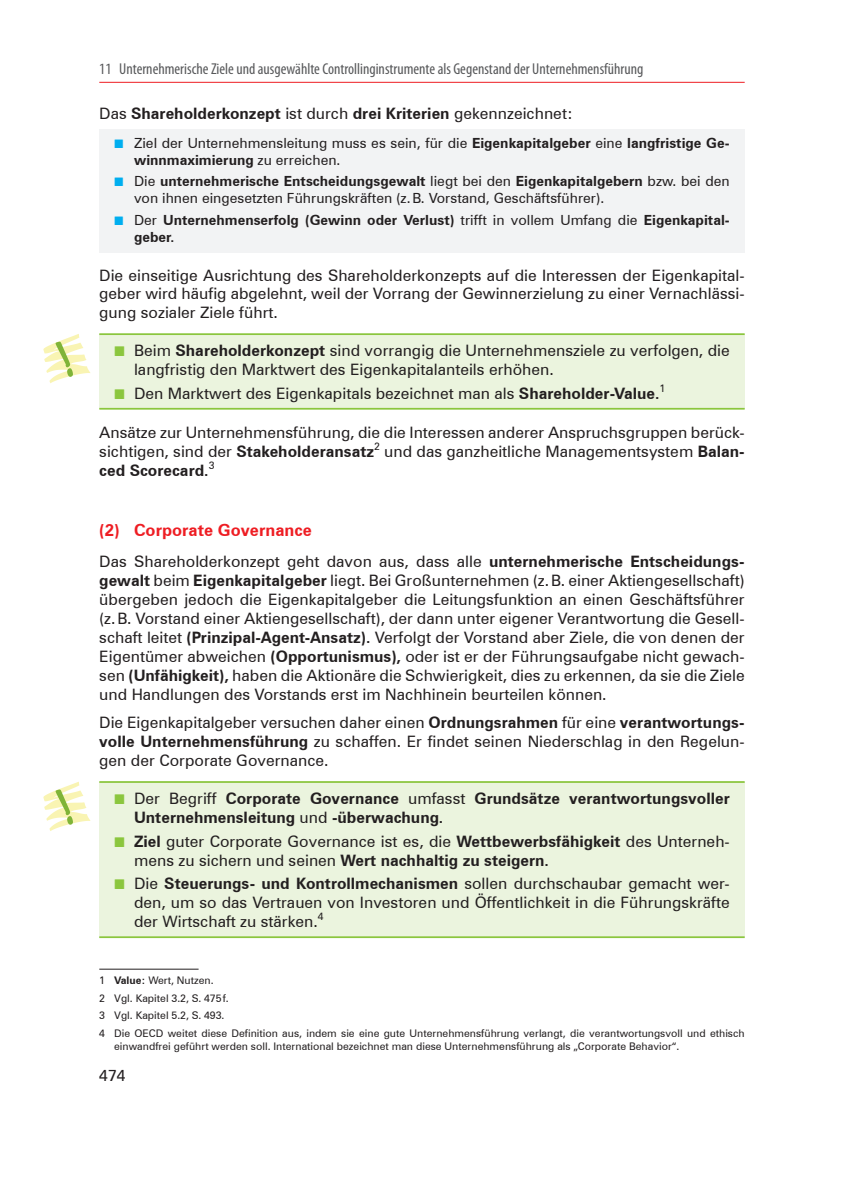
<style>
.page{position:relative;width:844px;height:1191px;background:#fff}
.page>*{position:absolute;margin:0;border:0;box-sizing:border-box;transform-origin:0 0}
.t1{font:700 16.62px "Zurich BT";color:#ee1d23}
.Fließtext{font:15.75px/18.9px "Zurich BT";color:#231f20;text-align:justify}
.Fließtext-2{font:700 15.75px/18.9px "Zurich BT";color:#231f20}
.Kolumnentitel_links{font:condensed 15.75px "Myriad Pro";color:#57585a}
.t2{font:14px/16.8px "Zurich BT";color:#231f20}
.t3{font:700 14px/16.8px "Zurich BT";color:#231f20}
.Fußnote{font:10.5px/12.6px "Zurich BT";color:#231f20}
.s1{font-weight:400}
.s2{font-family:"Uni Math";font-size:12.25px;color:#00aeef}
.s3{font-weight:700}
.s4{font-family:"Uni Math";font-weight:400;font-size:12.25px;color:#00aeef}
.s5{font-family:"Uni Math";font-size:14px;color:#8bc63e}
.s6{font-family:"Uni Math";font-weight:400;font-size:14px;color:#8bc63e}
</style>
<div class="page">
<hr style="left:99px;top:82px;width:645px;height:1px;background:#ee1d23">
<div style="left:99px;top:129px;width:645px;height:46px;background:#f2f3f4"></div>
<div style="left:99px;top:167px;width:645px;height:47px;background:#f2f3f4"></div>
<div style="left:99px;top:206px;width:645px;height:47px;background:#f2f3f4"></div>
<div style="left:99px;top:334px;width:645px;height:75px;background:#ebf4de"></div>
<hr style="left:99px;top:333px;width:645px;height:2px;background:#8bc63e">
<hr style="left:99px;top:408px;width:645px;height:1px;background:#8bc63e">
<div style="left:99px;top:782px;width:645px;height:155px;background:#ebf4de"></div>
<hr style="left:99px;top:781px;width:645px;height:2px;background:#8bc63e">
<hr style="left:99px;top:936px;width:645px;height:2px;background:#8bc63e">
<hr style="left:99px;top:968px;width:99px;height:1px;background:#231f20">
<svg style="left:43px;top:334px;width:48px;height:49px"></svg>
<svg style="left:43px;top:781px;width:48px;height:50px"></svg>
<p class="Kolumnentitel_links" style="left:99px;top:61px;width:545px">11 Unternehmerische Ziele und ausgewählte Controllinginstrumente als Gegenstand der Unternehmensführung</p>
<p class="Fließtext-2" style="left:99px;top:103px;width:475px"><span class="s1">Das</span> Shareholderkonzept <span class="s1">ist durch</span> drei Kriterien <span class="s1">gekennzeichnet:</span></p>
<p class="t2" style="left:134px;top:134px;width:597px;text-indent:-20px"><span class="s2">■</span> Ziel der Unternehmensleitung muss es sein, für die <span class="s3">Eigenkapitalgeber</span> eine <span class="s3">langfristige Ge&shy;winnmaximierung</span> zu erreichen.</p>
<p class="t2" style="left:134px;top:173px;width:597px;text-indent:-20px"><span class="s2">■</span> Die <span class="s3">unternehmerische Entscheidungsgewalt</span> liegt bei den <span class="s3">Eigenkapitalgebern</span> bzw. bei den von ihnen eingesetzten Führungskräften (z.B. Vorstand, Geschäftsführer).</p>
<p class="t3" style="left:134px;top:211px;width:596px;text-indent:-20px"><span class="s4">■</span> <span class="s1">Der</span> Unternehmenserfolg (Gewinn oder Verlust) <span class="s1">trifft in vollem Umfang die</span> Eigenkapital&shy;geber.</p>
<p class="Fließtext" style="left:99px;top:265px;width:646px">Die einseitige Ausrichtung des Shareholderkonzepts auf die Interessen der Eigenkapital&shy;geber wird häufig abgelehnt, weil der Vorrang der Gewinnerzielung zu einer Vernachlässi&shy;gung sozialer Ziele führt.</p>
<p class="Fließtext" style="left:134px;top:341px;width:597px;text-indent:-20px"><span class="s5">■</span> Beim <span class="s3">Shareholderkonzept</span> sind vorrangig die Unternehmensziele zu verfolgen, die langfristig den Marktwert des Eigenkapitalanteils erhöhen.</p>
<p class="Fließtext" style="left:114px;top:384px;width:552px"><span class="s5">■</span> Den Marktwert des Eigenkapitals bezeichnet man als <span class="s3">Shareholder-Value.</span><sup>1</sup></p>
<p class="Fließtext" style="left:99px;top:423px;width:646px">Ansätze zur Unternehmensführung, die die Interessen anderer Anspruchsgruppen berück&shy;sichtigen, sind der <span class="s3">Stakeholderansatz</span><sup>2</sup> und das ganzheitliche Managementsystem <span class="s3">Balan&shy;ced Scorecard.</span><sup>3</sup></p>
<p class="t1" style="left:99px;top:520px;width:214px">(2) Corporate Governance</p>
<p class="Fließtext" style="left:99px;top:552px;width:646px">Das Shareholderkonzept geht davon aus, dass alle <span class="s3">unternehmerische Entscheidungs&shy;gewalt</span> beim <span class="s3">Eigenkapitalgeber</span> liegt. Bei Großunternehmen (z.B. einer Aktiengesellschaft) übergeben jedoch die Eigenkapitalgeber die Leitungsfunktion an einen Geschäftsführer (z.B. Vorstand einer Aktiengesellschaft), der dann unter eigener Verantwortung die Gesell&shy;schaft leitet <span class="s3">(Prinzipal-Agent-Ansatz).</span> Verfolgt der Vorstand aber Ziele, die von denen der Eigentümer abweichen <span class="s3">(Opportunismus),</span> oder ist er der Führungsaufgabe nicht gewach&shy;sen <span class="s3">(Unfähigkeit),</span> haben die Aktionäre die Schwierigkeit, dies zu erkennen, da sie die Ziele und Handlungen des Vorstands erst im Nachhinein beurteilen können.</p>
<p class="Fließtext" style="left:99px;top:713px;width:646px">Die Eigenkapitalgeber versuchen daher einen <span class="s3">Ordnungsrahmen</span> für eine <span class="s3">verantwortungs&shy;volle Unternehmensführung</span> zu schaffen. Er findet seinen Niederschlag in den Regelun&shy;gen der Corporate Governance.</p>
<p class="Fließtext-2" style="left:134px;top:788px;width:597px;text-indent:-20px"><span class="s6">■</span> <span class="s1">Der Begriff</span> Corporate Governance <span class="s1">umfasst</span> Grundsätze verantwortungsvoller<br>Unternehmensleitung <span class="s1">und</span> -überwachung.</p>
<p class="Fließtext" style="left:134px;top:831px;width:597px;text-indent:-20px"><span class="s5">■</span> <span class="s3">Ziel</span> guter Corporate Governance ist es, die <span class="s3">Wettbewerbsfähigkeit</span> des Unterneh&shy;mens zu sichern und seinen <span class="s3">Wert nachhaltig zu steigern.</span></p>
<p class="Fließtext" style="left:134px;top:874px;width:597px;text-indent:-20px"><span class="s5">■</span> Die <span class="s3">Steuerungs- und Kontrollmechanismen</span> sollen durchschaubar gemacht wer&shy;den, um so das Vertrauen von Investoren und Öffentlichkeit in die Führungskräfte der Wirtschaft zu stärken.<sup>4</sup></p>
<p class="Fußnote" style="left:99px;top:974px;width:116px">1 <span class="s3">Value:</span> Wert, Nutzen.</p>
<p class="Fußnote" style="left:99px;top:991px;width:131px">2 Vgl. Kapitel 3.2, S. 475f.</p>
<p class="Fußnote" style="left:99px;top:1009px;width:127px">3 Vgl. Kapitel 5.2, S. 493.</p>
<p class="Fußnote" style="left:114px;top:1026px;width:632px;text-indent:-15px">4 Die OECD weitet diese Definition aus, indem sie eine gute Unternehmensführung verlangt, die verantwortungsvoll und ethisch einwandfrei geführt werden soll. International bezeichnet man diese Unternehmensführung als „Corporate Behavior“.</p>
<p class="Fließtext" style="left:99px;top:1066px;width:28px">474</p>
</div>
